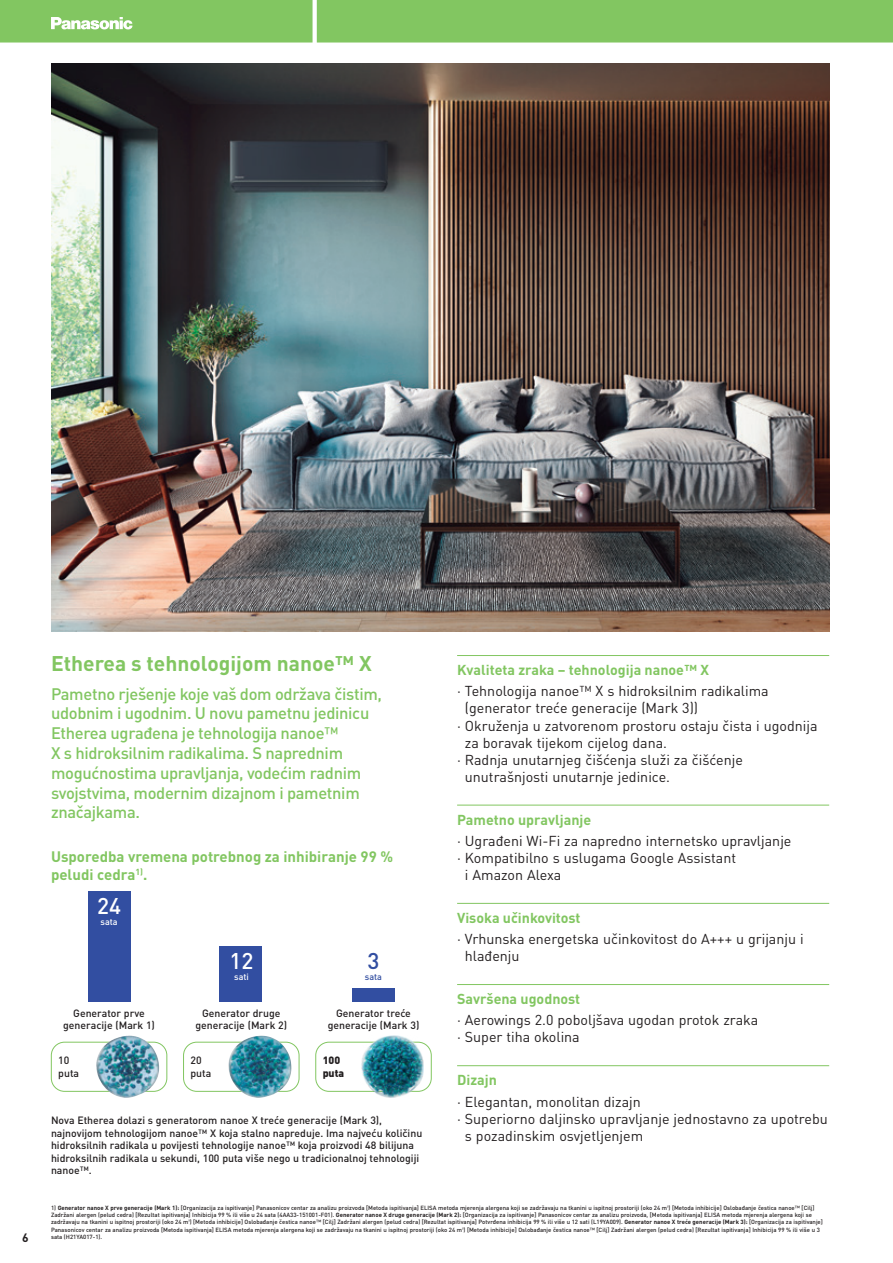
<style>
.page{position:relative;width:893px;height:1263px;background:#fff}
.page>*{position:absolute;margin:0;border:0;box-sizing:border-box;transform-origin:0 0}
.t1{font:500 22.5px "DIN Pro";color:#fff}
.t2{font:500 22.5px "DIN Pro";color:#324ea1}
.t3{font:700 21px "DIN Pro";color:#82c661}
.t4{font:500 16.5px/19.8px "DIN Pro";letter-spacing:-.02em;color:#82c661}
.t5{font:700 15px/18px "DIN Pro";color:#82c661}
.t6{font:14.25px/17.1px "DIN Pro";color:#231f20}
.t7{font:700 14.25px "DIN Pro";color:#82c661}
.t8{font:700 12px "DIN Pro";color:#231f20}
.t9{font:500 10.5px/12.6px "DIN Pro";color:#231f20;text-align:center}
.t10{font:900 10.5px/12.6px "DIN Pro";color:#231f20}
.t11{font:500 9px "DIN Pro";color:#fff}
.t12{font:500 9px "DIN Pro";color:#324ea1}
.t13{font:500 6px/7.2px "DIN Pro";color:#231f20}
.s1{font-weight:700}
</style>
<div class="page">
<div style="left:0;top:0;width:893px;height:43px;background:#82c661"></div>
<img style="left:51px;top:64px;width:778px;height:567px">
<hr style="left:457px;top:655px;width:372px;height:1px;background:#82c661">
<hr style="left:457px;top:805px;width:372px;height:1px;background:#82c661">
<hr style="left:457px;top:903px;width:372px;height:1px;background:#82c661">
<hr style="left:457px;top:984px;width:372px;height:1px;background:#82c661">
<hr style="left:457px;top:1065px;width:372px;height:1px;background:#82c661">
<div style="left:88px;top:891px;width:42px;height:110px;background:#324ea1"></div>
<div style="left:220px;top:946px;width:42px;height:55px;background:#324ea1"></div>
<div style="left:352px;top:987px;width:43px;height:14px;background:#324ea1"></div>
<svg style="left:275px;top:1046px;width:46px;height:1px"></svg>
<div style="left:51px;top:1042px;width:116px;height:50px;border:1px solid #82c661;border-radius:13px"></div>
<div style="left:183px;top:1042px;width:116px;height:50px;border:1px solid #82c661;border-radius:13px"></div>
<div style="left:315px;top:1042px;width:117px;height:50px;border:1px solid #82c661;border-radius:13px"></div>
<img style="left:96px;top:1036px;width:63px;height:62px">
<img style="left:228px;top:1036px;width:47px;height:62px">
<img style="left:361px;top:1035px;width:63px;height:63px">
<h3 class="t8" style="left:22px;top:1227px;width:8px">6</h3>
<h2 class="t3" style="left:51px;top:646px;width:322px">Etherea s tehnologijom nanoe™ X</h2>
<p class="t4" style="left:51px;top:683px;width:332px">Pametno rješenje koje vaš dom održava čistim, udobnim i ugodnim. U novu pametnu jedinicu Etherea ugrađena je tehnologija nanoe™<br>X s hidroksilnim radikalima. S naprednim mogućnostima upravljanja, vodećim radnim svojstvima, modernim dizajnom i pametnim značajkama.</p>
<h3 class="t5" style="left:51px;top:846px;width:343px">Usporedba vremena potrebnog za inhibiranje 99 % peludi cedra<sup>1)</sup>.</h3>
<h1 class="t1" style="left:97px;top:888px;width:25px">24</h1>
<h3 class="t11" style="left:101px;top:915px;width:19px">sata</h3>
<h1 class="t1" style="left:230px;top:943px;width:25px">12</h1>
<h3 class="t11" style="left:234px;top:970px;width:16px">sati</h3>
<h1 class="t2" style="left:367px;top:943px;width:13px">3</h1>
<h3 class="t12" style="left:365px;top:970px;width:19px">sata</h3>
<h3 class="t9" style="left:63px;top:1006px;width:93px">Generator prve generacije (Mark 1)</h3>
<h3 class="t9" style="left:195px;top:1006px;width:93px">Generator druge generacije (Mark 2)</h3>
<h3 class="t9" style="left:328px;top:1006px;width:93px">Generator treće generacije (Mark 3)</h3>
<h3 class="t9" style="left:58px;top:1054px;width:22px;text-align:left">10 puta</h3>
<h3 class="t9" style="left:190px;top:1054px;width:22px;text-align:left">20 puta</h3>
<h3 class="t10" style="left:323px;top:1054px;width:23px">100 puta</h3>
<p class="t9" style="left:51px;top:1113px;width:373px;text-align:left">Nova Etherea dolazi s generatorom nanoe X treće generacije (Mark 3), najnovijom tehnologijom nanoe™ X koja stalno napreduje. Ima najveću količinu hidroksilnih radikala u povijesti tehnologije nanoe™ koja proizvodi 48 bilijuna hidroksilnih radikala u sekundi, 100 puta više nego u tradicionalnoj tehnologiji nanoe™.</p>
<h3 class="t7" style="left:457px;top:658px;width:254px">Kvaliteta zraka – tehnologija nanoe™ X</h3>
<h3 class="t6" style="left:457px;top:682px;width:313px">· Tehnologija nanoe™ X s hidroksilnim radikalima</h3>
<h3 class="t6" style="left:465px;top:699px;width:235px">(generator treće generacije (Mark 3))</h3>
<h3 class="t6" style="left:457px;top:716px;width:362px">· Okruženja u zatvorenom prostoru ostaju čista i ugodnija</h3>
<h3 class="t6" style="left:465px;top:733px;width:204px">za boravak tijekom cijelog dana.</h3>
<h3 class="t6" style="left:457px;top:750px;width:287px">· Radnja unutarnjeg čišćenja služi za čišćenje</h3>
<h3 class="t6" style="left:465px;top:767px;width:207px">unutrašnjosti unutarnje jedinice.</h3>
<h3 class="t7" style="left:457px;top:807px;width:136px">Pametno upravljanje</h3>
<h3 class="t6" style="left:457px;top:831px;width:336px">· Ugrađeni Wi-Fi za napredno internetsko upravljanje</h3>
<h3 class="t6" style="left:457px;top:848px;width:280px">· Kompatibilno s uslugama Google Assistant</h3>
<h3 class="t6" style="left:465px;top:865px;width:98px">i Amazon Alexa</h3>
<h3 class="t7" style="left:457px;top:906px;width:125px">Visoka učinkovitost</h3>
<h3 class="t6" style="left:465px;top:930px;width:340px;text-indent:-8px">· Vrhunska energetska učinkovitost do A+++ u grijanju i hlađenju</h3>
<h3 class="t7" style="left:457px;top:987px;width:125px">Savršena ugodnost</h3>
<h3 class="t6" style="left:457px;top:1011px;width:303px">· Aerowings 2.0 poboljšava ugodan protok zraka · Super tiha okolina</h3>
<h3 class="t7" style="left:457px;top:1068px;width:41px">Dizajn</h3>
<h3 class="t6" style="left:457px;top:1092px;width:185px">· Elegantan, monolitan dizajn</h3>
<h3 class="t6" style="left:457px;top:1109px;width:372px">· Superiorno daljinsko upravljanje jednostavno za upotrebu</h3>
<h3 class="t6" style="left:465px;top:1126px;width:180px">s pozadinskim osvjetljenjem</h3>
<p class="t13" style="left:51px;top:1204px;width:773px">1) <span class="s1">Generator nanoe X prve generacije (Mark 1):</span> [Organizacija za ispitivanje] Panasonicov centar za analizu proizvoda [Metoda ispitivanja] ELISA metoda mjerenja alergena koji se zadržavaju na tkanini u ispitnoj prostoriji (oko 24 m³) [Metoda inhibicije] Oslobađanje čestica nanoe™ [Cilj] Zadržani alergen (pelud cedra) [Rezultat ispitivanja] Inhibicija 99 % ili više u 24 sata (4AA33-151001-F01). <span class="s1">Generator nanoe X druge generacije (Mark 2):</span> [Organizacija za ispitivanje] Panasonicov centar za analizu proizvoda, [Metoda ispitivanja] ELISA metoda mjerenja alergena koji se zadržavaju na tkanini u ispitnoj prostoriji (oko 24 m³) [Metoda inhibicije] Oslobađanje čestica nanoe™ [Cilj] Zadržani alergen (pelud cedra) [Rezultat ispitivanja] Potvrđena inhibicija 99 % ili više u 12 sati (L19YA009). <span class="s1">Generator nanoe X treće generacije (Mark 3):</span> [Organizacija za ispitivanje] Panasonicov centar za analizu proizvoda [Metoda ispitivanja] ELISA metoda mjerenja alergena koji se zadržavaju na tkanini u ispitnoj prostoriji (oko 24 m³) [Metoda inhibicije] Oslobađanje čestica nanoe™ [Cilj] Zadržani alergen (pelud cedra) [Rezultat ispitivanja] Inhibicija 99 % ili više u 3 sata (H21YA017-1).</p>
</div>
